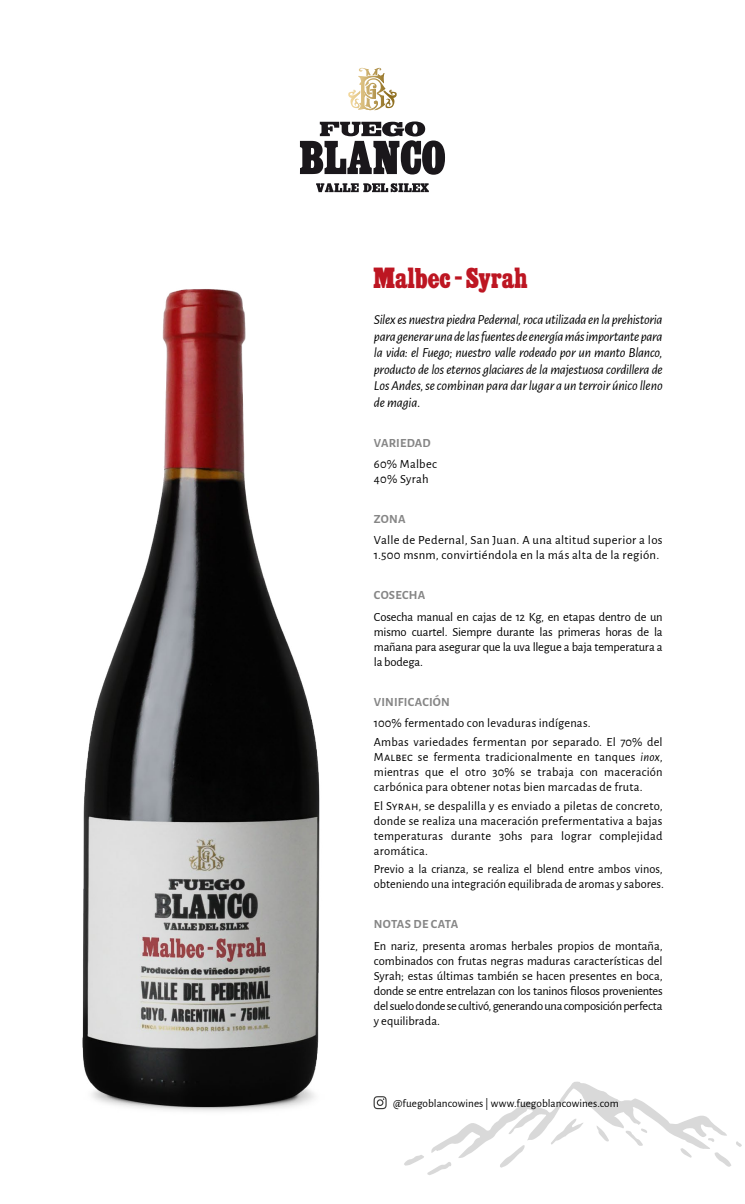
<style>
.page{position:relative;width:745px;height:1204px;background:#fff}
.page>*{position:absolute;margin:0;border:0;box-sizing:border-box;transform-origin:0 0}
.t1{font:22.5px "Cairo";letter-spacing:-.015em;color:#bd1622}
.t2{font:italic 13.75px/16.5px "Alegreya Sans";letter-spacing:-.005em;color:#000;text-align:justify}
.t3{font:12.5px/15px "Alegreya Sans";letter-spacing:.01em;color:#000}
.t4{font:700 12.5px "Alegreya Sans";letter-spacing:.015em;color:#868686}
.t5{font:11.25px "Alegreya Sans";letter-spacing:.005em;color:#000}
.s1{font-family:"Alegreya Sans SC"}
.s2{font-style:italic}
</style>
<div class="page">
<svg style="left:404px;top:1081px;width:337px;height:94px"></svg>
<svg style="left:300px;top:121px;width:145px;height:54px"></svg>
<svg style="left:316px;top:183px;width:112px;height:9px"></svg>
<svg style="left:348px;top:68px;width:49px;height:42px"></svg>
<img style="left:82px;top:289px;width:238px;height:822px">
<svg style="left:373px;top:1096px;width:13px;height:13px"></svg>
<h1 class="t1" style="left:373px;top:266px;width:155px">Malbec - Syrah</h1>
<p class="t2" style="left:373px;top:311px;width:290px">Silex es nuestra piedra Pedernal, roca utilizada en la prehistoria para generar una de las fuentes de energía más importante para la vida: el Fuego; nuestro valle rodeado por un manto Blanco, producto de los eternos glaciares de la majestuosa cordillera de Los Andes, se combinan para dar lugar a un terroir único lleno de magia.</p>
<p class="t4" style="left:373px;top:433px;width:58px">VARIEDAD</p>
<p class="t3" style="left:373px;top:456px;width:65px">60% Malbec<br>40% Syrah</p>
<p class="t4" style="left:373px;top:510px;width:33px">ZONA</p>
<p class="t3" style="left:373px;top:532px;width:290px">Valle de Pedernal, San Juan. A una altitud superior a los<br>1.500 msnm, convirtiéndola en la más alta de la región.</p>
<p class="t4" style="left:373px;top:586px;width:53px">COSECHA</p>
<p class="t3" style="left:373px;top:608px;width:290px;text-align:justify">Cosecha manual en cajas de 12 Kg, en etapas dentro de un mismo cuartel. Siempre durante las primeras horas de la mañana para asegurar que la uva llegue a baja temperatura a la bodega.</p>
<p class="t4" style="left:373px;top:692px;width:77px">VINIFICACIÓN</p>
<p class="t3" style="left:373px;top:713px;width:290px;line-height:18.8px">100% fermentado con levaduras indígenas.<br>Ambas variedades fermentan por separado. El 70% del</p>
<p class="t3" style="left:373px;top:748px;width:290px;text-align:justify"><span class="s1">Malbec</span> se fermenta tradicionalmente en tanques <span class="s2">inox</span>, mientras que el otro 30% se trabaja con maceración carbónica para obtener notas bien marcadas de fruta.</p>
<p class="t3" style="left:373px;top:797px;width:290px;text-align:justify">El <span class="s1">Syrah</span>, se despalilla y es enviado a piletas de concreto, donde se realiza una maceración prefermentativa a bajas temperaturas durante 30hs para lograr complejidad aromática.</p>
<p class="t3" style="left:373px;top:861px;width:291px">Previo a la crianza, se realiza el blend entre ambos vinos, obteniendo una integración equilibrada de aromas y sabores.</p>
<p class="t4" style="left:373px;top:915px;width:86px">NOTAS DE CATA</p>
<p class="t3" style="left:373px;top:937px;width:290px;text-align:justify">En nariz, presenta aromas herbales propios de montaña, combinados con frutas negras maduras características del Syrah; estas últimas también se hacen presentes en boca, donde se entre entrelazan con los taninos filosos provenientes del suelo donde se cultivó, generando una composición perfecta y equilibrada.</p>
<p class="t5" style="left:393px;top:1095px;width:227px">@fuegoblancowines | www.fuegoblancowines.com</p>
</div>
